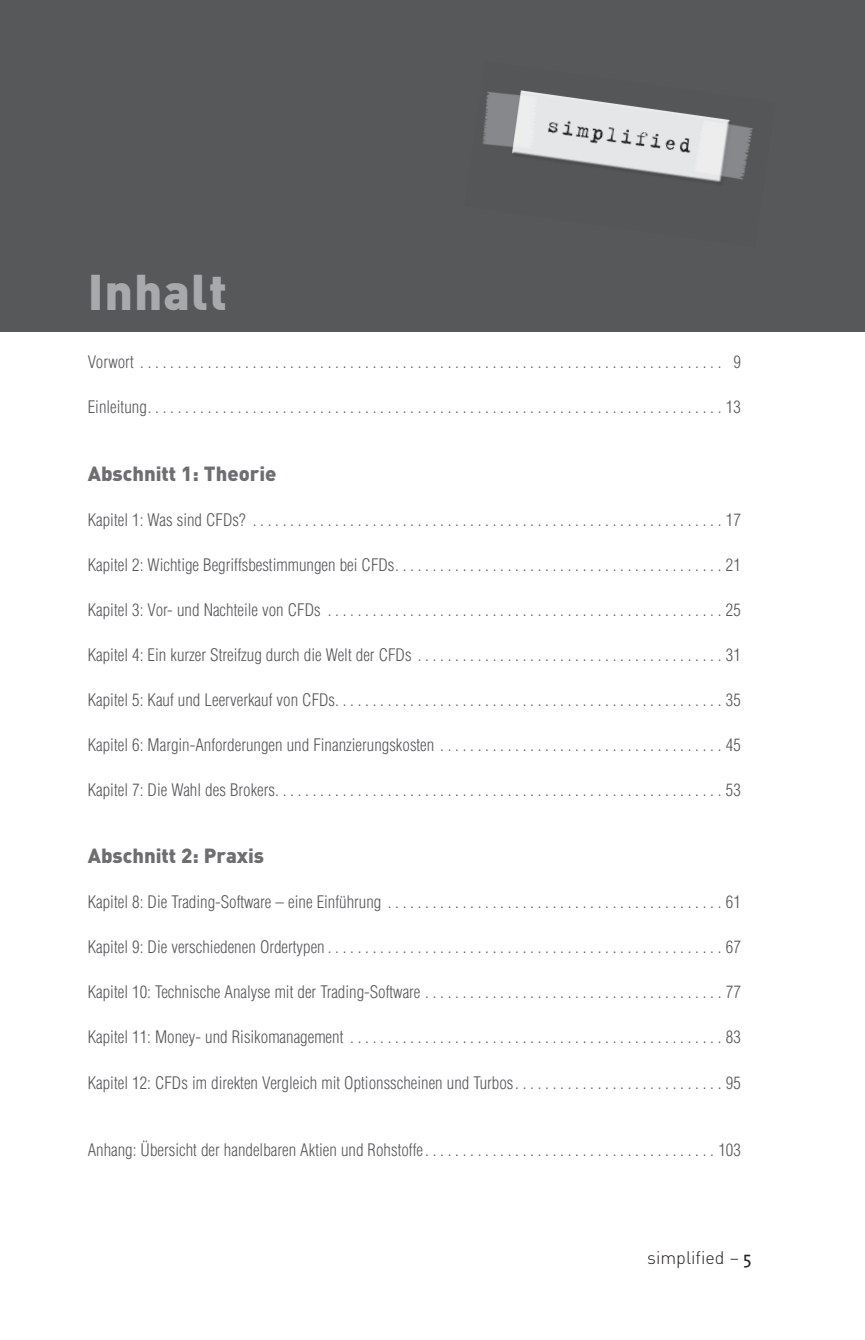
<style>
.page{position:relative;width:865px;height:1340px;background:#fff}
.page>*{position:absolute;margin:0;border:0;box-sizing:border-box;transform-origin:0 0}
.t1{font:900 49.5px "DIN";letter-spacing:.02em;color:#a8a9ad}
.t2{font:900 20.25px "DIN";color:#6d6e71}
.t3{font:300 18px "DIN";color:#231f20}
.t4{font:300 condensed 16.88px "Helvetica";color:#57585a}
.s1{font-family:"The Serif";font-weight:400}
</style>
<div class="page">
<div style="left:0;top:0;width:864px;height:332px;background:#57585a"></div>
<img style="left:482px;top:90px;width:271px;height:94px">
<h1 class="t1" style="left:88px;top:274px;width:141px">Inhalt</h1>
<p class="t4" style="left:88px;top:355px;width:654px">Vorwort . . . . . . . . . . . . . . . . . . . . . . . . . . . . . . . . . . . . . . . . . . . . . . . . . . . . . . . . . . . . . . . . . . . . . . . . . . . . . . 9</p>
<p class="t4" style="left:88px;top:400px;width:654px">Einleitung . . . . . . . . . . . . . . . . . . . . . . . . . . . . . . . . . . . . . . . . . . . . . . . . . . . . . . . . . . . . . . . . . . . . . . . . . . . . . 13</p>
<p class="t2" style="left:88px;top:466px;width:190px">Abschnitt 1: Theorie</p>
<p class="t4" style="left:88px;top:513px;width:654px">Kapitel 1: Was sind CFDs? . . . . . . . . . . . . . . . . . . . . . . . . . . . . . . . . . . . . . . . . . . . . . . . . . . . . . . . . . . . . . . . 17</p>
<p class="t4" style="left:88px;top:558px;width:654px">Kapitel 2: Wichtige Begriffsbestimmungen bei CFDs . . . . . . . . . . . . . . . . . . . . . . . . . . . . . . . . . . . . . . . . . . . . 21</p>
<p class="t4" style="left:88px;top:603px;width:654px">Kapitel 3: Vor- und Nachteile von CFDs . . . . . . . . . . . . . . . . . . . . . . . . . . . . . . . . . . . . . . . . . . . . . . . . . . . . . 25</p>
<p class="t4" style="left:88px;top:648px;width:654px">Kapitel 4: Ein kurzer Streifzug durch die Welt der CFDs . . . . . . . . . . . . . . . . . . . . . . . . . . . . . . . . . . . . . . . . . 31</p>
<p class="t4" style="left:88px;top:693px;width:654px">Kapitel 5: Kauf und Leerverkauf von CFDs . . . . . . . . . . . . . . . . . . . . . . . . . . . . . . . . . . . . . . . . . . . . . . . . . . . . 35</p>
<p class="t4" style="left:88px;top:738px;width:654px">Kapitel 6: Margin-Anforderungen und Finanzierungskosten . . . . . . . . . . . . . . . . . . . . . . . . . . . . . . . . . . . . . . 45</p>
<p class="t4" style="left:88px;top:783px;width:654px">Kapitel 7: Die Wahl des Brokers . . . . . . . . . . . . . . . . . . . . . . . . . . . . . . . . . . . . . . . . . . . . . . . . . . . . . . . . . . . . 53</p>
<p class="t2" style="left:88px;top:848px;width:178px">Abschnitt 2: Praxis</p>
<p class="t4" style="left:88px;top:895px;width:654px">Kapitel 8: Die Trading-Software – eine Einführung . . . . . . . . . . . . . . . . . . . . . . . . . . . . . . . . . . . . . . . . . . . . . 61</p>
<p class="t4" style="left:88px;top:940px;width:654px">Kapitel 9: Die verschiedenen Ordertypen . . . . . . . . . . . . . . . . . . . . . . . . . . . . . . . . . . . . . . . . . . . . . . . . . . . . . 67</p>
<p class="t4" style="left:88px;top:985px;width:654px">Kapitel 10: Technische Analyse mit der Trading-Software . . . . . . . . . . . . . . . . . . . . . . . . . . . . . . . . . . . . . . . . 77</p>
<p class="t4" style="left:88px;top:1030px;width:654px">Kapitel 11: Money- und Risikomanagement . . . . . . . . . . . . . . . . . . . . . . . . . . . . . . . . . . . . . . . . . . . . . . . . . . 83</p>
<p class="t4" style="left:88px;top:1075px;width:654px">Kapitel 12: CFDs im direkten Vergleich mit Options scheinen und Turbos . . . . . . . . . . . . . . . . . . . . . . . . . . . . 95</p>
<p class="t4" style="left:88px;top:1143px;width:654px">Anhang: Übersicht der handelbaren Aktien und Rohstoffe . . . . . . . . . . . . . . . . . . . . . . . . . . . . . . . . . . . . . . . 103</p>
<p class="t3" style="left:647px;top:1251px;width:106px">simplified – <span class="s1">5</span></p>
</div>
